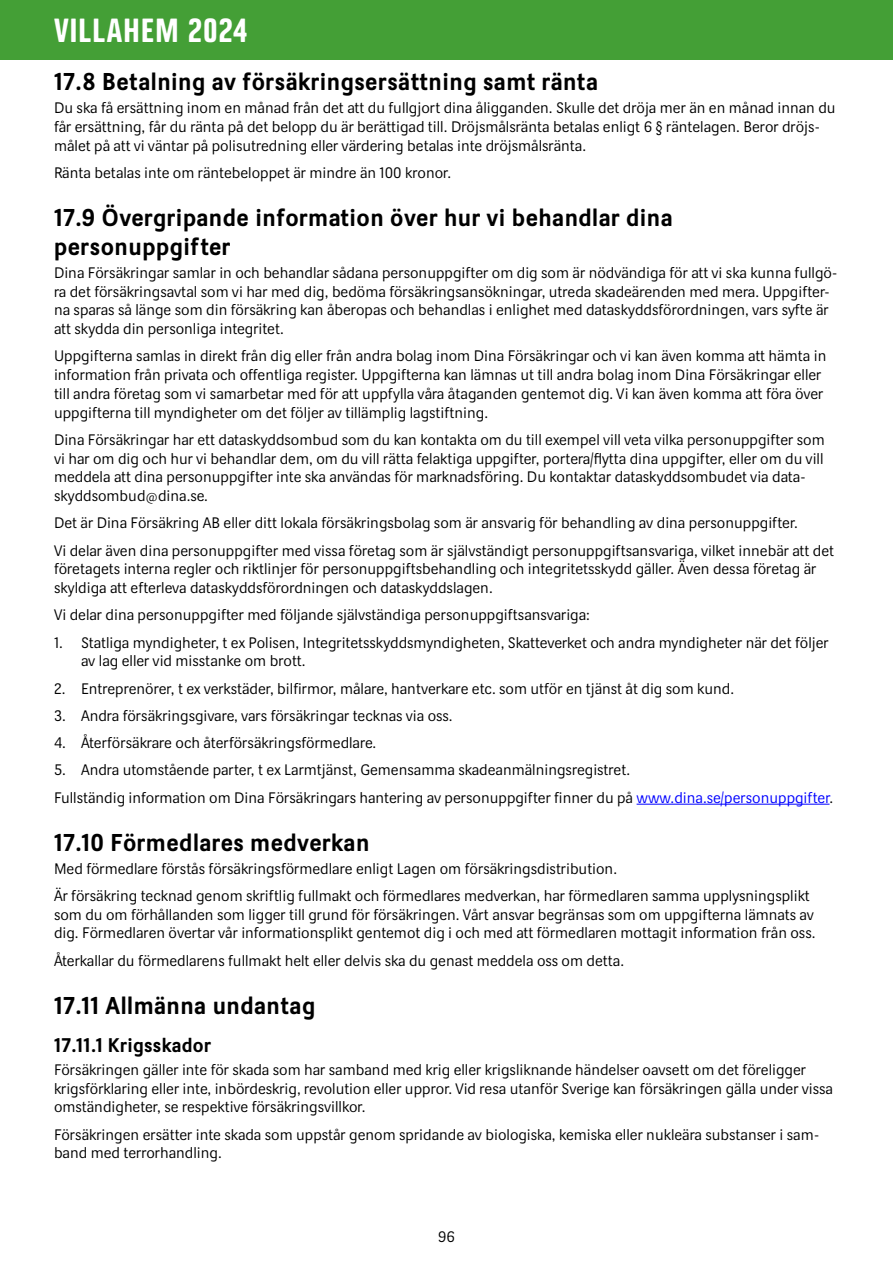
<style>
.page{position:relative;width:893px;height:1263px;background:#fff}
.page>*{position:absolute;margin:0;border:0;box-sizing:border-box;transform-origin:0 0}
.t1{font:33px "Dina Headline";letter-spacing:.02em;color:#fff}
.Villkor_rubrik_2{font:700 24px/28.8px "Dina";letter-spacing:.02em;color:#000}
.Villkor_rubrik_3{font:700 19.5px "Dina";letter-spacing:.02em;color:#000}
.t2{font:15px/18.8px "Dina";color:#000}
.s1{color:#00f}
</style>
<div class="page">
<div style="left:0;top:0;width:893px;height:60px;background:#449f36"></div>
<hr style="left:637px;top:804px;width:192px;height:1px;background:#00f">
<h1 class="t1" style="left:54px;top:12px;width:195px">VILLAHEM 2024</h1>
<h2 class="Villkor_rubrik_2" style="left:54px;top:67px;width:546px">17.8 Betalning av försäkringsersättning samt ränta</h2>
<p class="t2" style="left:54px;top:99px;width:783px">Du ska få ersättning inom en månad från det att du fullgjort dina åligganden. Skulle det dröja mer än en månad innan du får ersättning, får du ränta på det belopp du är berättigad till. Dröjsmålsränta betalas enligt 6 § räntelagen. Beror dröjs&shy;målet på att vi väntar på polisutredning eller värdering betalas inte dröjsmålsränta.</p>
<p class="t2" style="left:54px;top:163px;width:399px">Ränta betalas inte om räntebeloppet är mindre än 100 kronor.</p>
<h2 class="Villkor_rubrik_2" style="left:54px;top:203px;width:620px">17.9 Övergripande information över hur vi behandlar dina personuppgifter</h2>
<p class="t2" style="left:54px;top:263px;width:785px">Dina Försäkringar samlar in och behandlar sådana personuppgifter om dig som är nödvändiga för att vi ska kunna fullgö&shy;ra det försäkringsavtal som vi har med dig, bedöma försäkringsansökningar, utreda skadeärenden med mera. Uppgifter&shy;na sparas så länge som din försäkring kan åberopas och behandlas i enlighet med dataskyddsförordningen, vars syfte är att skydda din personliga integritet.</p>
<p class="t2" style="left:54px;top:347px;width:774px">Uppgifterna samlas in direkt från dig eller från andra bolag inom Dina Försäkringar och vi kan även komma att hämta in information från privata och offentliga register. Uppgifterna kan lämnas ut till andra bolag inom Dina Försäkringar eller till andra företag som vi samarbetar med för att uppfylla våra åtaganden gentemot dig. Vi kan även komma att föra över uppgifterna till myndigheter om det följer av tillämplig lagstiftning.</p>
<p class="t2" style="left:54px;top:430px;width:772px">Dina Försäkringar har ett dataskyddsombud som du kan kontakta om du till exempel vill veta vilka personuppgifter som vi har om dig och hur vi behandlar dem, om du vill rätta felaktiga uppgifter, portera/flytta dina uppgifter, eller om du vill meddela att dina personuppgifter inte ska användas för marknadsföring. Du kontaktar dataskyddsombudet via data&shy;skyddsombud@dina.se.</p>
<p class="t2" style="left:54px;top:514px;width:745px">Det är Dina Försäkring AB eller ditt lokala försäkringsbolag som är ansvarig för behandling av dina personuppgifter.</p>
<p class="t2" style="left:54px;top:541px;width:782px">Vi delar även dina personuppgifter med vissa företag som är självständigt personuppgiftsansvariga, vilket innebär att det företagets interna regler och riktlinjer för personuppgiftsbehandling och integritetsskydd gäller. Även dessa företag är skyldiga att efterleva dataskyddsförordningen och dataskyddslagen.</p>
<p class="t2" style="left:54px;top:606px;width:537px">Vi delar dina personuppgifter med följande självständiga personuppgiftsansvariga:</p>
<p class="t2" style="left:81px;top:633px;width:749px;text-indent:-27px">1. Statliga myndigheter, t ex Polisen, Integritetsskyddsmyndigheten, Skatteverket och andra myndigheter när det följer av lag eller vid misstanke om brott.</p>
<p class="t2" style="left:54px;top:679px;width:682px">2. Entreprenörer, t ex verkstäder, bilfirmor, målare, hantverkare etc. som utför en tjänst åt dig som kund.</p>
<p class="t2" style="left:54px;top:706px;width:400px">3. Andra försäkringsgivare, vars försäkringar tecknas via oss.</p>
<p class="t2" style="left:54px;top:733px;width:324px">4. Återförsäkrare och återförsäkringsförmedlare.</p>
<p class="t2" style="left:54px;top:761px;width:578px">5. Andra utomstående parter, t ex Larmtjänst, Gemensamma skadeanmälningsregistret.</p>
<p class="t2" style="left:54px;top:788px;width:781px">Fullständig information om Dina Försäkringars hantering av personuppgifter finner du på <span class="s1">www.dina.se/personuppgifter</span>.</p>
<h2 class="Villkor_rubrik_2" style="left:54px;top:828px;width:317px">17.10 Förmedlares medverkan</h2>
<p class="t2" style="left:54px;top:859px;width:565px">Med förmedlare förstås försäkringsförmedlare enligt Lagen om försäkringsdistribution.</p>
<p class="t2" style="left:54px;top:886px;width:763px">Är försäkring tecknad genom skriftlig fullmakt och förmedlares medverkan, har förmedlaren samma upplysningsplikt som du om förhållanden som ligger till grund för försäkringen. Vårt ansvar begränsas som om uppgifterna lämnats av dig. Förmedlaren övertar vår informationsplikt gentemot dig i och med att förmedlaren mottagit information från oss.</p>
<p class="t2" style="left:54px;top:951px;width:572px">Återkallar du förmedlarens fullmakt helt eller delvis ska du genast meddela oss om detta.</p>
<h2 class="Villkor_rubrik_2" style="left:54px;top:990px;width:263px">17.11 Allmänna undantag</h2>
<h3 class="Villkor_rubrik_3" style="left:54px;top:1033px;width:159px">17.11.1 Krigsskador</h3>
<p class="t2" style="left:54px;top:1060px;width:780px">Försäkringen gäller inte för skada som har samband med krig eller krigsliknande händelser oavsett om det föreligger krigsförklaring eller inte, inbördeskrig, revolution eller uppror. Vid resa utanför Sverige kan försäkringen gälla under vissa omständigheter, se respektive försäkringsvillkor.</p>
<p class="t2" style="left:54px;top:1125px;width:767px">Försäkringen ersätter inte skada som uppstår genom spridande av biologiska, kemiska eller nukleära substanser i sam&shy;band med terrorhandling.</p>
<p class="t2" style="left:438px;top:1227px;width:18px">96</p>
</div>
